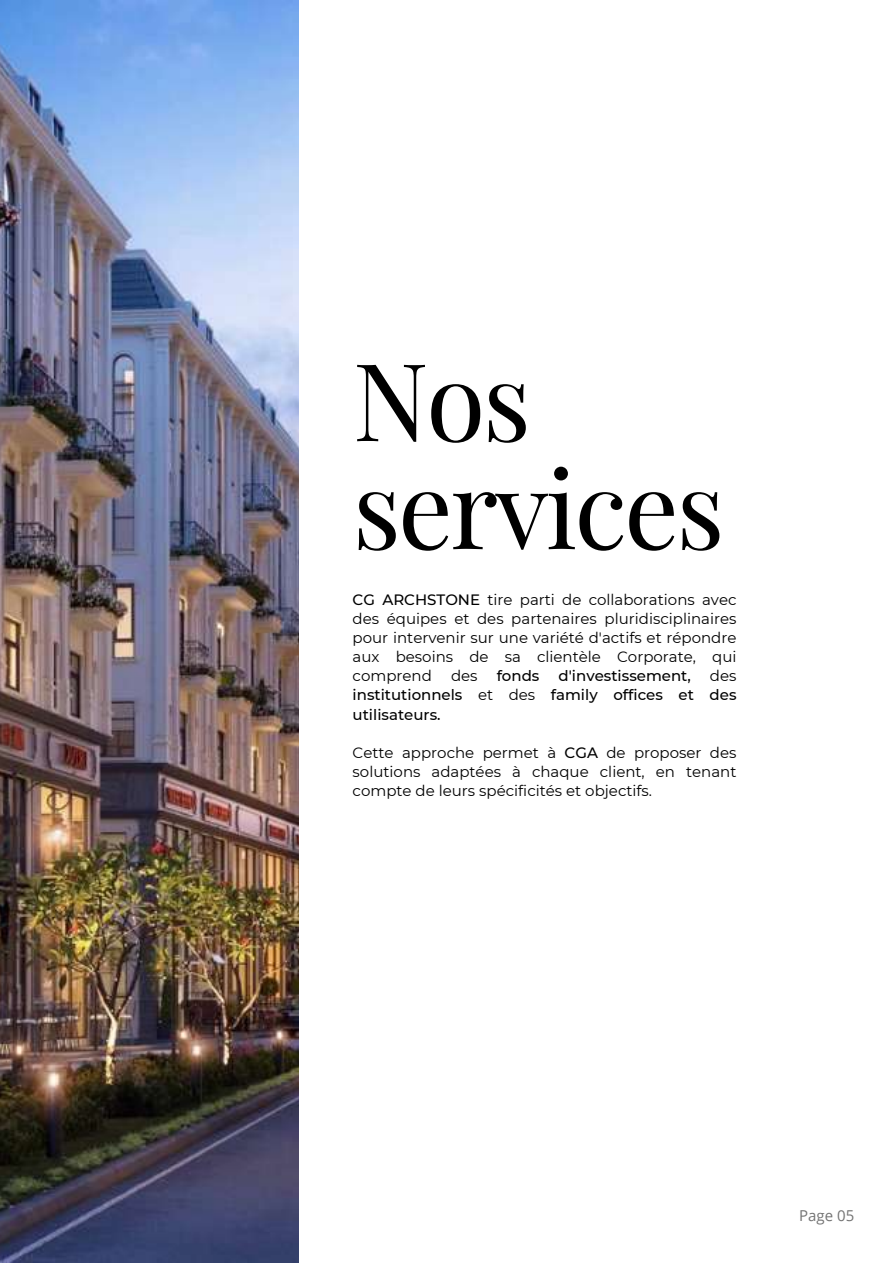
<style>
.page{position:relative;width:893px;height:1264px;background:#fff}
.page>*{position:absolute;margin:0;border:0;box-sizing:border-box;transform-origin:0 0}
.t1{font:107.85px/107.9px "Playfair Display";letter-spacing:-.025em;color:#000}
.t2{font:15px/19px "Montserrat";color:#000;text-align:justify}
.t3{font:500 15px/19px "Montserrat";color:#000;text-align:justify}
.t4{font:15px "Open Sans";color:#737373}
.s1{font-weight:500}
.s2{font-weight:400}
</style>
<div class="page">
<img style="left:0;top:0;width:298px;height:1262px">
<h1 class="t1" style="left:352px;top:342px;width:373px">Nos services</h1>
<p class="t2" style="left:352px;top:590px;width:385px"><span class="s1">CG ARCHSTONE</span> tire parti de collaborations avec des équipes et des partenaires pluridisciplinaires pour intervenir sur une variété d'actifs et répondre aux besoins de sa clientèle Corporate, qui comprend</p>
<p class="t2" style="left:451px;top:666px;width:28px">des</p>
<p class="t3" style="left:496px;top:666px;width:44px">fonds</p>
<p class="t3" style="left:558px;top:666px;width:134px">d'investissement,</p>
<p class="t3" style="left:352px;top:666px;width:385px;text-indent:357px"><span class="s2">des </span>institutionnels <span class="s2">et des</span> family offices et des utilisateurs.</p>
<p class="t2" style="left:352px;top:743px;width:385px">Cette approche permet à <span class="s1">CGA</span> de proposer des solutions adaptées à chaque client, en tenant compte de leurs spécificités et objectifs.</p>
<p class="t4" style="left:799px;top:1204px;width:56px">Page 05</p>
</div>
